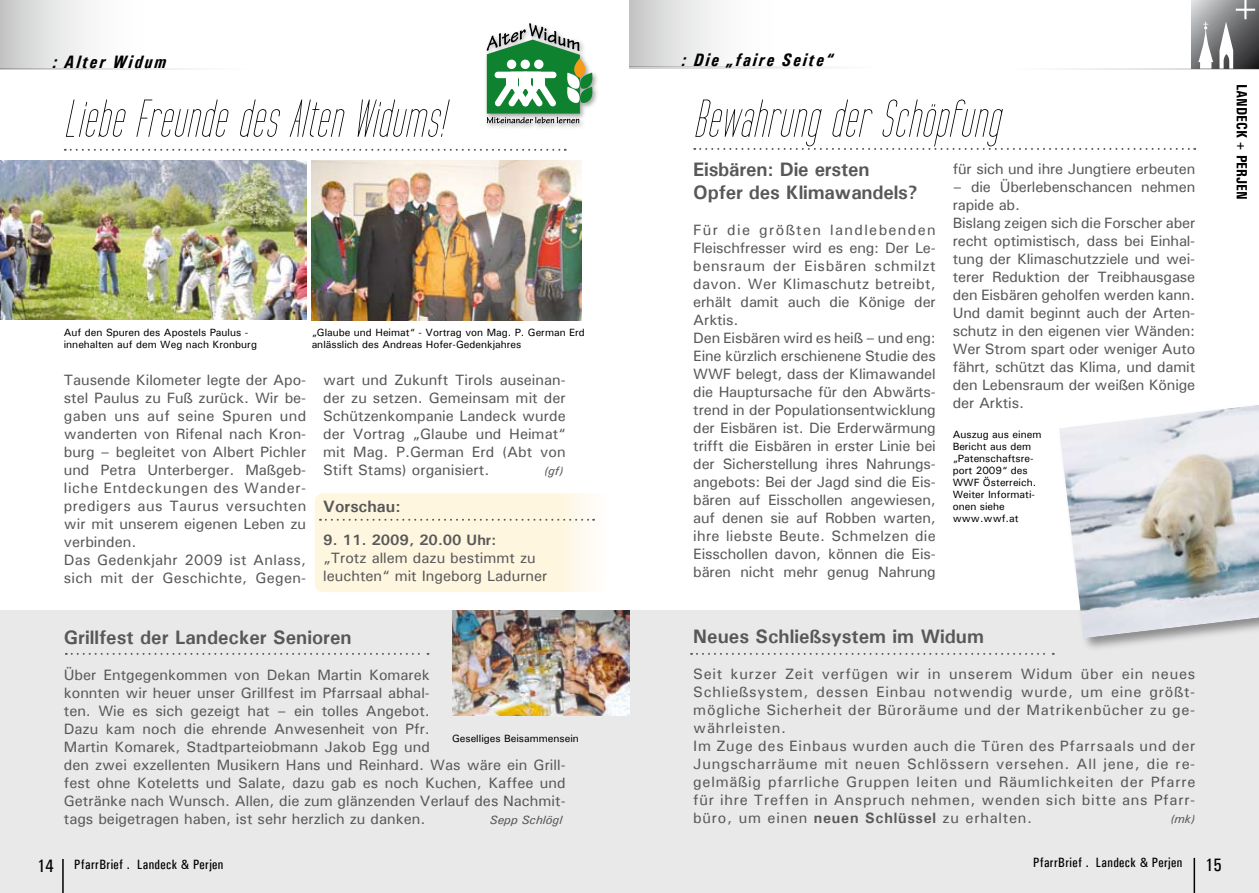
<style>
.page{position:relative;width:1259px;height:893px;background:#fff}
.page>*{position:absolute;margin:0;border:0;box-sizing:border-box;transform-origin:0 0}
.t1{font:italic 54px "Tall Films";letter-spacing:.02em;color:#000}
.t2{font:700 19.5px/23.4px "Univers";color:#58585a}
.t3{font:italic 700 condensed 18px "Univers";letter-spacing:.1em;color:#000}
.t4{font:500 condensed 18px "Univers";color:#000}
.t5{font:700 16.5px "Univers";color:#58585a}
.t6{font:500 15px/18px "Univers";color:#58585a}
.t7{font:500 15px/18px "Univers";letter-spacing:.05em;color:#58585a}
.t8{font:700 15px "Univers";color:#58585a}
.t9{font:700 condensed 15px "Univers";color:#000}
.t10{font:500 condensed 13.5px "Univers";letter-spacing:.03em;color:#000}
.t11{font:italic 500 12px "Univers";color:#58585a}
.t12{font:500 10.5px/12px "Univers";color:#000}
.s1{font-weight:700}
.s2{font-size:18px}
</style>
<div class="page">
<svg style="left:315px;top:493px;width:294px;height:99px;background:#fef6e1"></svg>
<div style="left:0;top:610px;width:1259px;height:283px;background:#e9e9e9"></div>
<hr style="left:62px;top:859px;width:2px;height:34px;background:#000">
<hr style="left:1193px;top:858px;width:2px;height:35px;background:#000">
<div style="left:0;top:0;width:150px;height:68px;background:linear-gradient(to right,#cdcecf,#fff)"></div>
<svg style="left:0;top:68px;width:191px;height:2px"></svg>
<svg style="left:694px;top:148px;width:501px;height:2px"></svg>
<svg style="left:65px;top:149px;width:501px;height:2px"></svg>
<div style="left:629px;top:0;width:150px;height:67px;background:linear-gradient(to right,#cdcecf,#fff)"></div>
<svg style="left:629px;top:67px;width:191px;height:1px"></svg>
<svg style="left:1191px;top:0;width:68px;height:68px;background:#8d8e8f"></svg>
<svg style="left:1068px;top:68px;width:191px;height:2px"></svg>
<div style="left:484px;top:21px;width:116px;height:109px;background:#000;opacity:.37"></div>
<svg style="left:487px;top:23px;width:106px;height:100px"></svg>
<img style="left:0;top:161px;width:306px;height:159px">
<img style="left:312px;top:160px;width:269px;height:160px">
<img style="left:452px;top:611px;width:177px;height:105px">
<div style="left:1056px;top:398px;width:203px;height:256px;background:#000;opacity:.4"></div>
<img style="left:1059px;top:401px;width:200px;height:237px">
<svg style="left:320px;top:519px;width:274px;height:2px"></svg>
<svg style="left:66px;top:653px;width:362px;height:2px"></svg>
<svg style="left:691px;top:653px;width:362px;height:2px"></svg>
<p class="t3" style="left:53px;top:51px;width:115px">: Alter Widum</p>
<h1 class="t1" style="left:64px;top:94px;width:381px">Liebe Freunde des Alten Widums!</h1>
<p class="t12" style="left:64px;top:326px;width:195px">Auf den Spuren des Apostels Paulus - innehalten auf dem Weg nach Kronburg</p>
<p class="t12" style="left:312px;top:326px;width:275px">„Glaube und Heimat“ - Vortrag von Mag. P. German Erd anlässlich des Andreas Hofer-Gedenkjahres</p>
<p class="t6" style="left:64px;top:370px;width:244px">Tausende Kilometer legte der Apo&shy;stel Paulus zu Fuß zurück. Wir be&shy;gaben uns auf seine Spuren und wanderten von Rifenal nach Kron&shy;burg – begleitet von Albert Pichler und Petra Unterberger. Maßgeb&shy;liche Entdeckungen des Wander&shy;predigers aus Taurus versuchten wir mit unserem eigenen Leben zu verbinden.<br>Das Gedenkjahr 2009 ist Anlass, sich mit der Geschichte, Gegen-</p>
<p class="t6" style="left:323px;top:370px;width:244px;text-align:justify">wart und Zukunft Tirols auseinan&shy;der zu setzen. Gemeinsam mit der Schützenkompanie Landeck wurde der Vortrag „Glaube und Heimat“ mit Mag. P.German Erd (Abt von Stift Stams) organisiert.</p>
<p class="t11" style="left:544px;top:463px;width:21px">(gf)</p>
<p class="t5" style="left:323px;top:496px;width:79px">Vorschau:</p>
<p class="t8" style="left:323px;top:531px;width:174px">9. 11. 2009, 20.00 Uhr:</p>
<p class="t6" style="left:323px;top:549px;width:226px">„Trotz allem dazu bestimmt zu leuchten“ mit Ingeborg Ladurner</p>
<p class="t3" style="left:682px;top:49px;width:152px">: Die „faire Seite“</p>
<h1 class="t1" style="left:693px;top:94px;width:307px">Bewahrung der Schöpfung</h1>
<h2 class="t2" style="left:693px;top:157px;width:226px">Eisbären: Die ersten<br>Opfer des Klimawandels?</h2>
<p class="t6" style="left:693px;top:221px;width:244px">Für die größten landlebenden Fleischfresser wird es eng: Der Le&shy;bensraum der Eisbären schmilzt davon. Wer Klimaschutz betreibt, erhält damit auch die Könige der Arktis.<br>Den Eisbären wird es heiß – und eng:<br>Eine kürzlich erschienene Studie des WWF belegt, dass der Klimawandel die Hauptursache für den Abwärts&shy;trend in der Populationsentwicklung der Eisbären ist. Die Erderwärmung trifft die Eisbären in erster Linie bei der Sicherstellung ihres Nahrungs&shy;angebots: Bei der Jagd sind die Eis&shy;bären auf Eisschollen angewiesen, auf denen sie auf Robben warten, ihre liebste Beute. Schmelzen die Eisschollen davon, können die Eis&shy;bären nicht mehr genug Nahrung</p>
<p class="t6" style="left:952px;top:160px;width:244px">für sich und ihre Jungtiere erbeuten</p>
<p class="t6" style="left:952px;top:178px;width:244px">– die Überlebenschancen nehmen rapide ab.<br>Bislang zeigen sich die Forscher aber recht optimistisch, dass bei Einhal&shy;tung der Klimaschutzziele und wei&shy;terer Reduktion der Treibhausgase den Eisbären geholfen werden kann.<br>Und damit beginnt auch der Arten&shy;schutz in den eigenen vier Wänden:<br>Wer Strom spart oder weniger Auto fährt, schützt das Klima, und damit den Lebensraum der weißen Könige der Arktis.</p>
<p class="t12" style="left:952px;top:428px;width:90px">Auszug aus einem<br>Bericht aus dem „Patenschaftsre&shy;port 2009“ des<br>WWF Österreich.<br>Weiter Informati&shy;onen siehe www.wwf.at</p>
<p class="t9" style="left:1251px;top:84px;width:117px;rotate:90deg">LANDECK + PERJEN</p>
<h2 class="t2" style="left:64px;top:625px;width:289px">Grillfest der Landecker Senioren</h2>
<p class="t6" style="left:64px;top:666px;width:503px">Über Entgegenkommen von Dekan Martin Komarek<br>konnten wir heuer unser Grillfest im Pfarrsaal abhal-<br>ten. Wie es sich gezeigt hat – ein tolles Angebot.<br>Dazu kam noch die ehrende Anwesenheit von Pfr.<br>Martin Komarek, Stadtparteiobmann Jakob Egg und<br>den zwei exzellenten Musikern Hans und Reinhard. Was wäre ein Grill&shy;fest ohne Koteletts und Salate, dazu gab es noch Kuchen, Kaffee und Getränke nach Wunsch. Allen, die zum glänzenden Verlauf des Nachmit&shy;tags beigetragen haben, ist sehr herzlich zu danken.</p>
<p class="t12" style="left:452px;top:732px;width:128px">Geselliges Beisammensein</p>
<p class="t11" style="left:490px;top:812px;width:74px">Sepp Schlögl</p>
<h2 class="t2" style="left:693px;top:624px;width:292px">Neues Schließsystem im Widum</h2>
<p class="t7" style="left:693px;top:664px;width:503px">Seit kurzer Zeit verfügen wir in unserem Widum über ein neues Schließsystem, dessen Einbau notwendig wurde, um eine größt&shy;mögliche Sicherheit der Büroräume und der Matrikenbücher zu ge&shy;währleisten.<br>Im Zuge des Einbaus wurden auch die Türen des Pfarrsaals und der Jungscharräume mit neuen Schlössern versehen. All jene, die re&shy;gelmäßig pfarrliche Gruppen leiten und Räumlichkeiten der Pfarre für ihre Treffen in Anspruch nehmen, wenden sich bitte ans Pfarr&shy;büro, um einen <span class="s1">neuen Schlüssel</span> zu erhalten.</p>
<p class="t11" style="left:1170px;top:811px;width:26px">(mk)</p>
<p class="t10" style="left:37px;top:856px;width:188px"><span class="s2">14</span> PfarrBrief . Landeck &amp; Perjen</p>
<p class="t10" style="left:1033px;top:855px;width:151px">PfarrBrief . Landeck &amp; Perjen</p>
<p class="t4" style="left:1205px;top:854px;width:18px">15</p>
</div>
